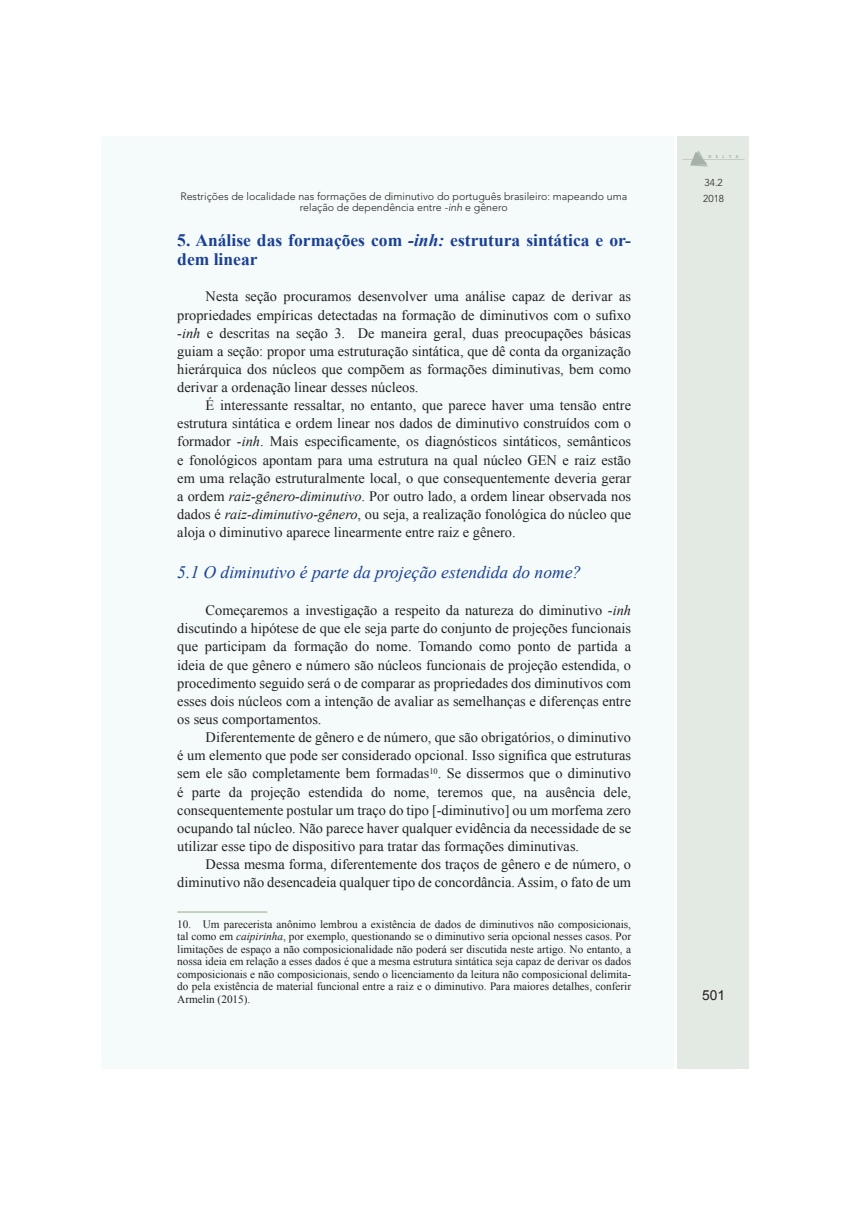
<style>
.page{position:relative;width:851px;height:1205px;background:#fff}
.page>*{position:absolute;margin:0;border:0;box-sizing:border-box;transform-origin:0 0}
.titulo2{font:700 17.5px/18.8px "Times New Roman";color:#1b3f94}
.titulo3{font:italic 17.5px "Times New Roman";color:#1b3f94}
.corpo{font:14.38px/18.1px "Times New Roman";color:#231f20;text-align:justify}
.t1{font:13.75px "Arial";color:#231f20}
.Nota_rodapé{font:11.25px/12.5px "Times New Roman";color:#231f20;text-align:justify}
.t2{font:300 10.62px "Avenir";color:#231f20}
.t3{font:300 10px "Avenir";color:#231f20}
.t4{font:700 4.38px "Myriad Pro";letter-spacing:1em;color:#bcc1bf}
.s1{font-style:italic}
</style>
<div class="page">
<div style="left:677px;top:136px;width:72px;height:933px;background:#e2eae3"></div>
<div style="left:101px;top:136px;width:572px;height:933px;background:#f4fbfa"></div>
<hr style="left:703px;top:159px;width:41px;height:1px;background:#cacfcd">
<svg style="left:682px;top:150px;width:25px;height:17px"></svg>
<hr style="left:177px;top:911px;width:90px;height:1px;background:#91a988">
<p class="t4" style="left:708px;top:154px;width:32px">DELTA</p>
<p class="t3" style="left:704px;top:177px;width:20px">34.2</p>
<p class="t2" style="left:180px;top:190px;width:448px">Restrições de localidade nas formações de diminutivo do português brasileiro: mapeando uma</p>
<p class="t3" style="left:703px;top:193px;width:22px">2018</p>
<p class="t2" style="left:300px;top:201px;width:209px">relação de dependência entre <span class="s1">-inh</span> e gênero</p>
<p class="titulo2" style="left:177px;top:230px;width:455px">5. Análise das formações com <span class="s1">-inh:</span> estrutura sintática e or&shy;dem linear</p>
<p class="corpo" style="left:177px;top:287px;width:455px;text-indent:28px">Nesta seção procuramos desenvolver uma análise capaz de derivar as propriedades empíricas detectadas na formação de diminutivos com o sufixo -<span class="s1">inh</span> e descritas na seção 3. De maneira geral, duas preocupações básicas guiam a seção: propor uma estruturação sintática, que dê conta da organização hierárquica dos núcleos que compõem as formações diminutivas, bem como derivar a ordenação linear desses núcleos.</p>
<p class="corpo" style="left:177px;top:396px;width:455px;text-indent:28px">É interessante ressaltar, no entanto, que parece haver uma tensão entre estrutura sintática e ordem linear nos dados de diminutivo construídos com o formador -<span class="s1">inh</span>. Mais especificamente, os diagnósticos sintáticos, semânticos e fonológicos apontam para uma estrutura na qual núcleo GEN e raiz estão em uma relação estruturalmente local, o que consequentemente deveria gerar a ordem <span class="s1">raiz-gênero-diminutivo</span>. Por outro lado, a ordem linear observada nos dados é <span class="s1">raiz-diminutivo-gênero</span>, ou seja, a realização fonológica do núcleo que aloja o diminutivo aparece linearmente entre raiz e gênero.</p>
<p class="titulo3" style="left:177px;top:560px;width:405px">5.1 O diminutivo é parte da projeção estendida do nome?</p>
<p class="corpo" style="left:177px;top:601px;width:455px;text-indent:28px">Começaremos a investigação a respeito da natureza do diminutivo -<span class="s1">inh </span>discutindo a hipótese de que ele seja parte do conjunto de projeções funcionais que participam da formação do nome. Tomando como ponto de partida a ideia de que gênero e número são núcleos funcionais de projeção estendida, o procedimento seguido será o de comparar as propriedades dos diminutivos com esses dois núcleos com a intenção de avaliar as semelhanças e diferenças entre os seus comportamentos.</p>
<p class="corpo" style="left:177px;top:728px;width:455px;text-indent:28px">Diferentemente de gênero e de número, que são obrigatórios, o diminutivo é um elemento que pode ser considerado opcional. Isso significa que estruturas sem ele são completamente bem formadas<sup>10</sup>. Se dissermos que o diminutivo é parte da projeção estendida do nome, teremos que, na ausência dele, consequentemente postular um traço do tipo [-diminutivo] ou um morfema zero ocupando tal núcleo. Não parece haver qualquer evidência da necessidade de se utilizar esse tipo de dispositivo para tratar das formações diminutivas.</p>
<p class="corpo" style="left:177px;top:855px;width:455px;text-align:right">Dessa mesma forma, diferentemente dos traços de gênero e de número, o diminutivo não desencadeia qualquer tipo de concordância. Assim, o fato de um</p>
<p class="Nota_rodapé" style="left:177px;top:918px;width:455px">10. Um parecerista anônimo lembrou a existência de dados de diminutivos não composicionais, tal como em <span class="s1">caipirinha</span>, por exemplo, questionando se o diminutivo seria opcional nesses casos. Por limitações de espaço a não composicionalidade não poderá ser discutida neste artigo. No entanto, a nossa ideia em relação a esses dados é que a mesma estrutura sintática seja capaz de derivar os dados composicionais e não composicionais, sendo o licenciamento da leitura não composicional delimita&shy;do pela existência de material funcional entre a raiz e o diminutivo. Para maiores detalhes, conferir Armelin (2015).</p>
<p class="t1" style="left:702px;top:986px;width:24px">501</p>
</div>
